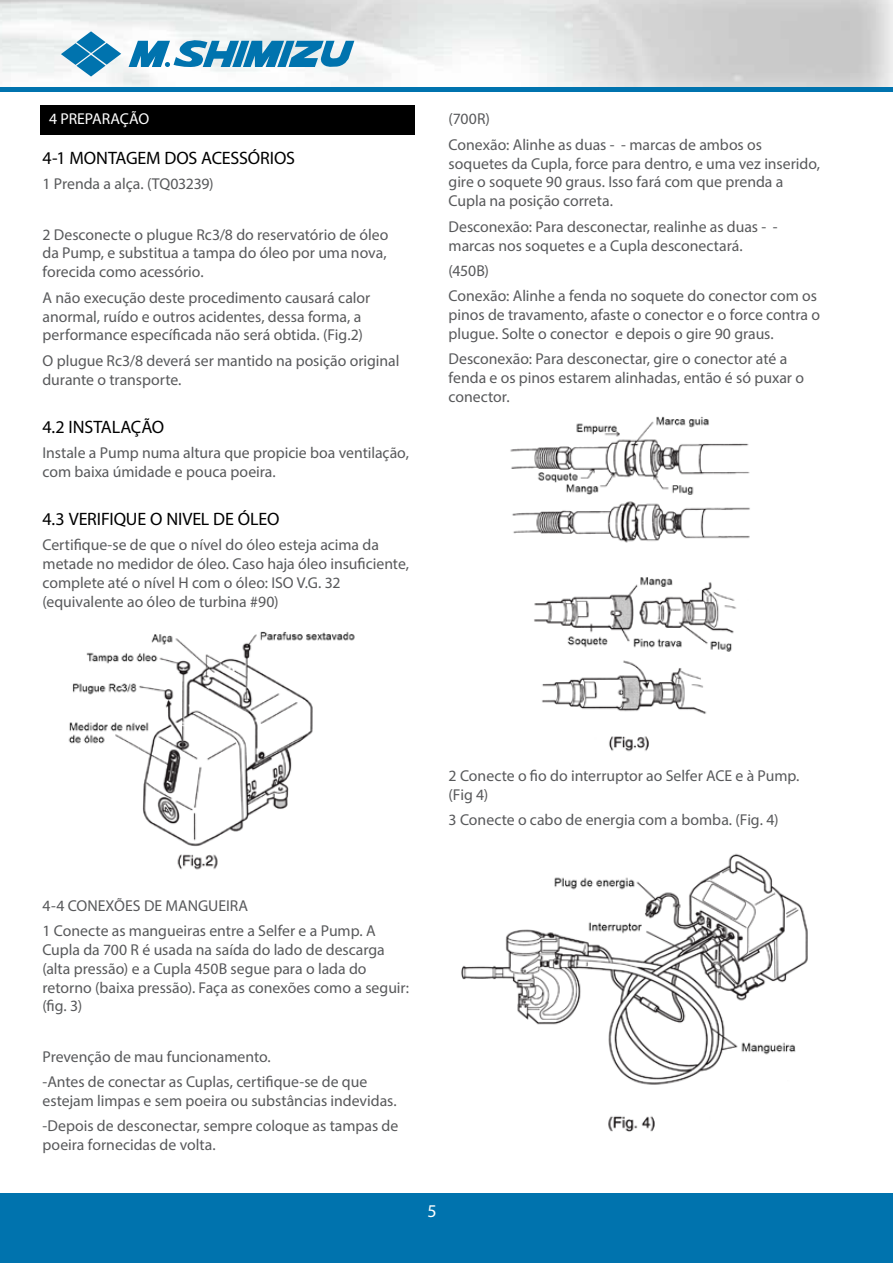
<style>
.page{position:relative;width:893px;height:1263px;background:#fff}
.page>*{position:absolute;margin:0;border:0;box-sizing:border-box;transform-origin:0 0}
.t1{font:18px "Myriad Pro";letter-spacing:-.005em;color:#000}
.t2{font:18px "Myriad Pro";color:#fff}
.t3{font:15.75px/18.9px "Myriad Pro";color:#58595b}
.t4{font:15.75px "Myriad Pro";letter-spacing:-.01em;color:#fff}
</style>
<div class="page">
<svg style="left:61px;top:31px;width:60px;height:46px"></svg>
<svg style="left:129px;top:38px;width:225px;height:31px"></svg>
<hr style="left:0;top:87px;width:893px;height:4px;background:#0073ae">
<div style="left:0;top:1193px;width:893px;height:70px;background:#0073ae"></div>
<div style="left:40px;top:105px;width:374px;height:29px;background:#000"></div>
<img style="left:68px;top:631px;width:287px;height:239px">
<img style="left:510px;top:416px;width:240px;height:336px">
<img style="left:461px;top:853px;width:347px;height:279px">
<p class="t4" style="left:49px;top:109px;width:102px">4 PREPARAÇÃO</p>
<p class="t1" style="left:43px;top:147px;width:254px">4-1 MONTAGEM DOS ACESSÓRIOS</p>
<p class="t3" style="left:43px;top:174px;width:173px">1 Prenda a alça. (TQ03239)</p>
<p class="t3" style="left:43px;top:225px;width:348px">2 Desconecte o plugue Rc3/8 do reservatório de óleo da Pump, e substitua a tampa do óleo por uma nova, forecida como acessório.</p>
<p class="t3" style="left:43px;top:288px;width:329px">A não execução deste procedimento causará calor anormal, ruído e outros acidentes, dessa forma, a performance específicada não será obtida. (Fig.2)</p>
<p class="t3" style="left:43px;top:351px;width:358px">O plugue Rc3/8 deverá ser mantido na posição original durante o transporte.</p>
<p class="t1" style="left:43px;top:416px;width:123px">4.2 INSTALAÇÃO</p>
<p class="t3" style="left:43px;top:443px;width:368px">Instale a Pump numa altura que propicie boa ventilação, com baixa úmidade e pouca poeira.</p>
<p class="t1" style="left:43px;top:508px;width:238px">4.3 VERIFIQUE O NIVEL DE ÓLEO</p>
<p class="t3" style="left:43px;top:535px;width:368px">Certifique-se de que o nível do óleo esteja acima da metade no medidor de óleo. Caso haja óleo insuficiente, complete até o nível H com o óleo: ISO V.G. 32 (equivalente ao óleo de turbina #90)</p>
<p class="t3" style="left:449px;top:106px;width:315px;line-height:25.3px">(700R)<br>Conexão: Alinhe as duas - - marcas de ambos os</p>
<p class="t3" style="left:449px;top:154px;width:373px">soquetes da Cupla, force para dentro, e uma vez inserido, gire o soquete 90 graus. Isso fará com que prenda a<br>Cupla na posição correta.</p>
<p class="t3" style="left:449px;top:217px;width:331px">Desconexão: Para desconectar, realinhe as duas - - marcas nos soquetes e a Cupla desconectará.</p>
<p class="t3" style="left:449px;top:258px;width:370px;line-height:25.3px">(450B)<br>Conexão: Alinhe a fenda no soquete do conector com os</p>
<p class="t3" style="left:449px;top:305px;width:373px">pinos de travamento, afaste o conector e o force contra o plugue. Solte o conector e depois o gire 90 graus.</p>
<p class="t3" style="left:449px;top:349px;width:357px">Desconexão: Para desconectar, gire o conector até a fenda e os pinos estarem alinhadas, então é só puxar o conector.</p>
<p class="t3" style="left:449px;top:766px;width:352px">2 Conecte o fio do interruptor ao Selfer ACE e à Pump. (Fig 4)</p>
<p class="t3" style="left:449px;top:810px;width:331px">3 Conecte o cabo de energia com a bomba. (Fig. 4)</p>
<p class="t3" style="left:43px;top:892px;width:335px;line-height:25.3px">4-4 CONEXÕES DE MANGUEIRA<br>1 Conecte as mangueiras entre a Selfer e a Pump. A</p>
<p class="t3" style="left:43px;top:940px;width:368px">Cupla da 700 R é usada na saída do lado de descarga (alta pressão) e a Cupla 450B segue para o lada do retorno (baixa pressão). Faça as conexões como a seguir: (fig. 3)</p>
<p class="t3" style="left:43px;top:1044px;width:326px;line-height:25.3px">Prevenção de mau funcionamento.<br>-Antes de conectar as Cuplas, certifique-se de que</p>
<p class="t3" style="left:43px;top:1088px;width:357px;line-height:25.3px">estejam limpas e sem poeira ou substâncias indevidas. -Depois de desconectar, sempre coloque as tampas de</p>
<p class="t3" style="left:43px;top:1135px;width:175px">poeira fornecidas de volta.</p>
<p class="t2" style="left:427px;top:1199px;width:11px">5</p>
</div>
